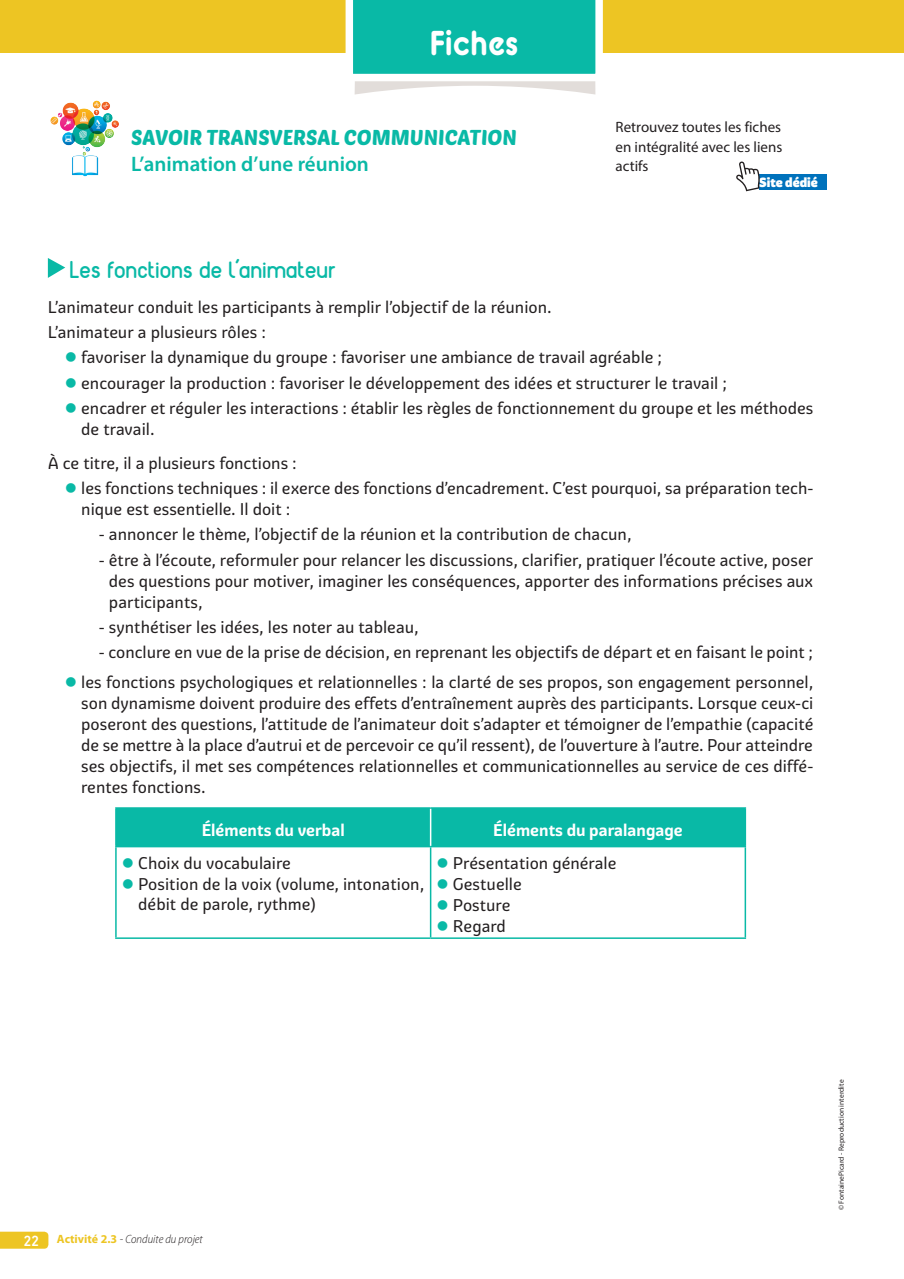
<style>
.page{position:relative;width:904px;height:1279px;background:#fff}
.page>*{position:absolute;margin:0;border:0;box-sizing:border-box;transform-origin:0 0}
.t1{font:700 34.5px "BC Alphapipe RB";color:#fff;scale:.9 1}
.Style_de_paragraphe{font:700 24px "Reef";color:#09b9a6}
.t2{font:21px/25.2px "Poetsen One";color:#09b9a6}
._1-Texte_Missions{font:16.5px/21px "Graviola";color:#231f20}
._1Contexte{font:16.5px/19.8px "Graviola";color:#231f20}
._1Contexte-2{font:700 16.5px "Graviola";color:#fff}
.t3{font:15px/19.5px "Myriad Pro";color:#231f20;text-align:justify}
.t4{font:900 12.9px "Graviola";color:#fff}
.t5{font:italic 300 semi-condensed 12px "Myriad Pro";color:#231f20}
.t6{font:7.5px "Myriad Pro";color:#231f20}
.s1{font-family:"Myriad Pro";font-weight:600}
.s2{color:#09b9a6}
.s3{font-family:"DIN Next LT Pro";font-weight:500;font-style:normal;font-stretch:normal;font-size:15px;color:#fff}
.s4{font-weight:700;font-style:normal;font-stretch:normal;color:#edc523}
</style>
<div class="page">
<svg style="left:0;top:1231px;width:48px;height:17px"></svg>
<div style="left:0;top:0;width:904px;height:53px;background:#edc523"></div>
<svg style="left:346px;top:0;width:257px;height:95px"></svg>
<img style="left:48px;top:95px;width:74px;height:81px;border-radius:26px">
<svg style="left:93px;top:101px;width:7px;height:8px"></svg>
<div style="left:759px;top:174px;width:67px;height:15px;background:#0072bc"></div>
<svg style="left:736px;top:161px;width:24px;height:30px"></svg>
<svg style="left:48px;top:258px;width:17px;height:20px"></svg>
<div style="left:117px;top:808px;width:627px;height:37px;background:#09b9a6"></div>
<hr style="left:115px;top:807px;width:316px;height:1px;background:#09b9a6">
<hr style="left:115px;top:808px;width:2px;height:37px;background:#09b9a6">
<hr style="left:431px;top:807px;width:315px;height:1px;background:#09b9a6">
<hr style="left:744px;top:808px;width:2px;height:37px;background:#09b9a6">
<hr style="left:115px;top:845px;width:316px;height:2px;background:#09b9a6">
<hr style="left:115px;top:847px;width:2px;height:90px;background:#09b9a6">
<hr style="left:431px;top:845px;width:315px;height:2px;background:#09b9a6">
<hr style="left:430px;top:847px;width:1px;height:90px;background:#09b9a6">
<hr style="left:744px;top:847px;width:2px;height:90px;background:#09b9a6">
<hr style="left:115px;top:937px;width:316px;height:1px;background:#09b9a6">
<hr style="left:431px;top:937px;width:315px;height:1px;background:#09b9a6">
<hr style="left:430px;top:808px;width:1px;height:37px;background:#fff">
<h1 class="t1" style="left:430px;top:20px;width:100px">Fiches</h1>
<p class="t2" style="left:131px;top:124px;width:387px">SAVOIR TRANSVERSAL COMMUNICATION<br><span class="s1">L’animation d’une réunion</span></p>
<p class="t3" style="left:616px;top:117px;width:168px">Retrouvez toutes les fiches en intégralité avec les liens actifs</p>
<p class="t4" style="left:759px;top:174px;width:61px">Site dédié</p>
<p class="Style_de_paragraphe" style="left:69px;top:254px;width:268px">Les fonctions de l’animateur</p>
<p class="_1-Texte_Missions" style="left:48px;top:297px;width:505px">L’animateur conduit les participants à remplir l’objectif de la réunion.</p>
<p class="_1-Texte_Missions" style="left:48px;top:322px;width:220px">L’animateur a plusieurs rôles :</p>
<p class="_1-Texte_Missions" style="left:65px;top:347px;width:599px"><span class="s2">●</span> favoriser la dynamique du groupe : favoriser une ambiance de travail agréable ;</p>
<p class="_1-Texte_Missions" style="left:65px;top:372px;width:664px"><span class="s2">●</span> encourager la production : favoriser le développement des idées et structurer le travail ;</p>
<p class="_1-Texte_Missions" style="left:81px;top:398px;width:734px;text-indent:-16px"><span class="s2">●</span> encadrer et réguler les interactions : établir les règles de fonctionnement du groupe et les méthodes de travail.</p>
<p class="_1-Texte_Missions" style="left:48px;top:452px;width:250px">À ce titre, il a plusieurs fonctions :</p>
<p class="_1-Texte_Missions" style="left:81px;top:478px;width:734px;text-indent:-16px"><span class="s2">●</span> les fonctions techniques : il exerce des fonctions d’encadrement. C’est pourquoi, sa préparation tech&shy;nique est essentielle. Il doit :</p>
<p class="_1-Texte_Missions" style="left:99px;top:524px;width:534px">- annoncer le thème, l’objectif de la réunion et la contribution de chacun,</p>
<p class="_1-Texte_Missions" style="left:109px;top:549px;width:706px;text-align:justify;text-indent:-10px">- être à l’écoute, reformuler pour relancer les discussions, clarifier, pratiquer l’écoute active, poser des questions pour motiver, imaginer les conséquences, apporter des informations précises aux participants,</p>
<p class="_1-Texte_Missions" style="left:99px;top:616px;width:321px">- synthétiser les idées, les noter au tableau,</p>
<p class="_1-Texte_Missions" style="left:99px;top:642px;width:716px">- conclure en vue de la prise de décision, en reprenant les objectifs de départ et en faisant le point ;</p>
<p class="_1-Texte_Missions" style="left:81px;top:671px;width:734px;text-align:justify;text-indent:-16px"><span class="s2">●</span> les fonctions psychologiques et relationnelles : la clarté de ses propos, son engagement personnel, son dynamisme doivent produire des effets d’entraînement auprès des participants. Lorsque ceux-ci poseront des questions, l’attitude de l’animateur doit s’adapter et témoigner de l’empathie (capacité de se mettre à la place d’autrui et de percevoir ce qu’il ressent), de l’ouverture à l’autre. Pour atteindre ses objectifs, il met ses compétences relationnelles et communicationnelles au service de ces diffé&shy;rentes fonctions.</p>
<p class="_1Contexte-2" style="left:202px;top:819px;width:145px">Éléments du verbal</p>
<p class="_1Contexte-2" style="left:493px;top:819px;width:191px">Éléments du paralangage</p>
<p class="_1Contexte" style="left:122px;top:853px;width:171px"><span class="s2">●</span> Choix du vocabulaire</p>
<p class="_1Contexte" style="left:138px;top:874px;width:287px;text-indent:-16px"><span class="s2">●</span> Position de la voix (volume, intonation, débit de parole, rythme)</p>
<p class="_1Contexte" style="left:437px;top:853px;width:181px"><span class="s2">●</span> Présentation générale</p>
<p class="_1Contexte" style="left:437px;top:874px;width:87px"><span class="s2">●</span> Gestuelle</p>
<p class="_1Contexte" style="left:437px;top:895px;width:75px"><span class="s2">●</span> Posture</p>
<p class="_1Contexte" style="left:437px;top:916px;width:71px"><span class="s2">●</span> Regard</p>
<p class="t5" style="left:24px;top:1232px;width:181px"><span class="s3">22</span> <span class="s4">Activité 2.3</span> - Conduite du projet</p>
<p class="t6" style="left:836px;top:1210px;width:132px;rotate:-90deg">© FontainePicard - Reproduction interdite</p>
</div>
